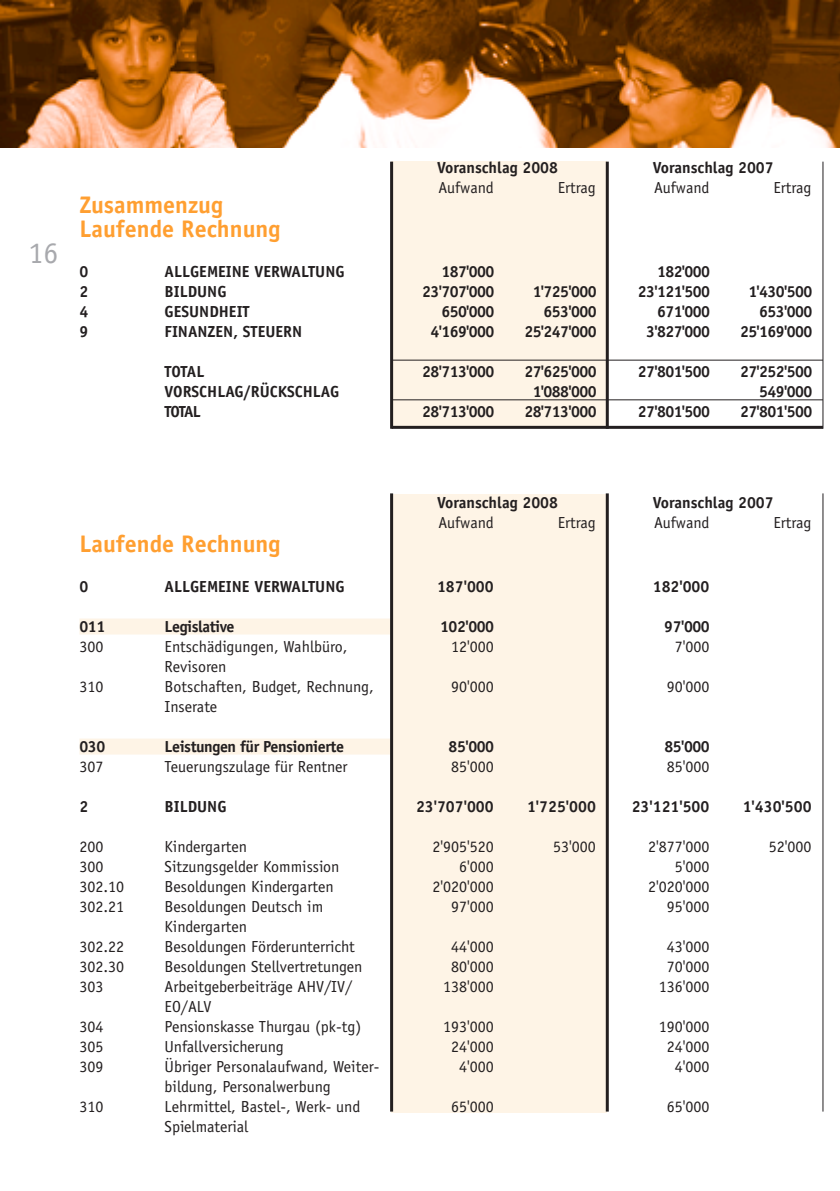
<style>
.page{position:relative;width:840px;height:1191px;background:#fff}
.page>*{position:absolute;margin:0;border:0;box-sizing:border-box;transform-origin:0 0}
.t1{font:30px "Officina Sans";color:#a8a9ad}
.t2{font:700 24px/24px "Officina Sans";color:#ff9f31}
.t3{font:16px "Officina Sans";color:#231f20}
.t4{font:700 16px "Officina Sans";letter-spacing:-.03em;color:#231f20}
.t5{font:700 16px "Officina Sans";color:#231f20}
</style>
<div class="page">
<div style="left:391px;top:494px;width:216px;height:618px;background:#fef4e6"></div>
<div style="left:391px;top:162px;width:216px;height:265px;background:#fef4e6"></div>
<img style="left:0;top:0;width:839px;height:147px">
<div style="left:79px;top:618px;width:312px;height:16px;background:#fef4e6"></div>
<div style="left:79px;top:738px;width:312px;height:16px;background:#fef4e6"></div>
<hr style="left:822px;top:493px;width:1px;height:618px;background:#231f20">
<hr style="left:390px;top:493px;width:3px;height:618px;background:#231f20">
<hr style="left:605px;top:493px;width:3px;height:618px;background:#231f20">
<hr style="left:605px;top:162px;width:3px;height:267px;background:#231f20">
<hr style="left:822px;top:162px;width:1px;height:267px;background:#231f20">
<hr style="left:390px;top:162px;width:3px;height:267px;background:#231f20">
<hr style="left:391px;top:360px;width:431px;height:1px;background:#231f20">
<hr style="left:391px;top:399px;width:431px;height:1px;background:#231f20">
<hr style="left:391px;top:426px;width:431px;height:3px;background:#231f20">
<h1 class="t1" style="left:28px;top:241px;width:31px">16</h1>
<p class="t5" style="left:437px;top:162px;width:122px">Voranschlag 2008</p>
<p class="t5" style="left:652px;top:162px;width:122px">Voranschlag 2007</p>
<p class="t3" style="left:438px;top:182px;width:57px">Aufwand</p>
<p class="t3" style="left:557px;top:182px;width:40px">Ertrag</p>
<p class="t3" style="left:654px;top:182px;width:57px">Aufwand</p>
<p class="t3" style="left:772px;top:182px;width:40px">Ertrag</p>
<h2 class="t2" style="left:79px;top:195px;width:202px">Zusammenzug<br>Laufende Rechnung</h2>
<p class="t4" style="left:79px;top:266px;width:10px">0</p>
<p class="t5" style="left:164px;top:266px;width:181px">ALLGEMEINE VERWALTUNG</p>
<p class="t4" style="left:441px;top:266px;width:54px">187'000</p>
<p class="t4" style="left:656px;top:266px;width:54px">182'000</p>
<p class="t4" style="left:79px;top:286px;width:10px">2</p>
<p class="t5" style="left:164px;top:286px;width:63px">BILDUNG</p>
<p class="t4" style="left:422px;top:286px;width:74px">23'707'000</p>
<p class="t4" style="left:532px;top:286px;width:65px">1'725'000</p>
<p class="t4" style="left:637px;top:286px;width:74px">23'121'500</p>
<p class="t4" style="left:748px;top:286px;width:65px">1'430'500</p>
<p class="t4" style="left:79px;top:306px;width:10px">4</p>
<p class="t5" style="left:164px;top:306px;width:87px">GESUNDHEIT</p>
<p class="t4" style="left:441px;top:306px;width:54px">650'000</p>
<p class="t4" style="left:543px;top:306px;width:54px">653'000</p>
<p class="t4" style="left:656px;top:306px;width:54px">671'000</p>
<p class="t4" style="left:758px;top:306px;width:54px">653'000</p>
<p class="t4" style="left:79px;top:326px;width:10px">9</p>
<p class="t5" style="left:164px;top:326px;width:139px">FINANZEN, STEUERN</p>
<p class="t4" style="left:430px;top:326px;width:65px">4'169'000</p>
<p class="t4" style="left:524px;top:326px;width:74px">25'247'000</p>
<p class="t4" style="left:645px;top:326px;width:65px">3'827'000</p>
<p class="t4" style="left:739px;top:326px;width:74px">25'169'000</p>
<p class="t4" style="left:164px;top:366px;width:41px">TOTAL</p>
<p class="t4" style="left:422px;top:366px;width:74px">28'713'000</p>
<p class="t4" style="left:524px;top:366px;width:74px">27'625'000</p>
<p class="t4" style="left:637px;top:366px;width:74px">27'801'500</p>
<p class="t4" style="left:739px;top:366px;width:74px">27'252'500</p>
<p class="t5" style="left:164px;top:386px;width:176px">VORSCHLAG/RÜCKSCHLAG</p>
<p class="t4" style="left:532px;top:386px;width:65px">1'088'000</p>
<p class="t4" style="left:758px;top:386px;width:54px">549'000</p>
<p class="t4" style="left:164px;top:406px;width:38px">TOTAL</p>
<p class="t4" style="left:422px;top:406px;width:74px">28'713'000</p>
<p class="t4" style="left:524px;top:406px;width:74px">28'713'000</p>
<p class="t4" style="left:637px;top:406px;width:74px">27'801'500</p>
<p class="t4" style="left:739px;top:406px;width:74px">27'801'500</p>
<p class="t5" style="left:437px;top:496px;width:122px">Voranschlag 2008</p>
<p class="t5" style="left:652px;top:496px;width:122px">Voranschlag 2007</p>
<p class="t3" style="left:438px;top:516px;width:57px">Aufwand</p>
<p class="t3" style="left:557px;top:516px;width:40px">Ertrag</p>
<p class="t3" style="left:654px;top:516px;width:57px">Aufwand</p>
<p class="t3" style="left:772px;top:516px;width:40px">Ertrag</p>
<h2 class="t2" style="left:79px;top:533px;width:202px">Laufende Rechnung</h2>
<p class="t4" style="left:79px;top:580px;width:10px">0</p>
<p class="t5" style="left:164px;top:580px;width:181px">ALLGEMEINE VERWALTUNG</p>
<p class="t4" style="left:437px;top:580px;width:58px">187'000</p>
<p class="t4" style="left:652px;top:580px;width:58px">182'000</p>
<p class="t4" style="left:79px;top:620px;width:27px">011</p>
<p class="t4" style="left:164px;top:620px;width:71px">Legislative</p>
<p class="t4" style="left:440px;top:620px;width:55px">102'000</p>
<p class="t4" style="left:664px;top:620px;width:47px">97'000</p>
<p class="t3" style="left:79px;top:640px;width:25px">300</p>
<p class="t3" style="left:164px;top:640px;width:184px">Entschädigungen, Wahlbüro,</p>
<p class="t3" style="left:451px;top:640px;width:44px">12'000</p>
<p class="t3" style="left:674px;top:640px;width:36px">7'000</p>
<p class="t3" style="left:164px;top:660px;width:63px">Revisoren</p>
<p class="t3" style="left:79px;top:680px;width:25px">310</p>
<p class="t3" style="left:164px;top:680px;width:211px">Botschaften, Budget, Rechnung,</p>
<p class="t3" style="left:451px;top:680px;width:44px">90'000</p>
<p class="t3" style="left:666px;top:680px;width:44px">90'000</p>
<p class="t3" style="left:164px;top:700px;width:54px">Inserate</p>
<p class="t4" style="left:79px;top:740px;width:27px">030</p>
<p class="t4" style="left:164px;top:740px;width:181px">Leistungen für Pensionierte</p>
<p class="t4" style="left:448px;top:740px;width:47px">85'000</p>
<p class="t4" style="left:664px;top:740px;width:47px">85'000</p>
<p class="t3" style="left:79px;top:760px;width:25px">307</p>
<p class="t3" style="left:164px;top:760px;width:184px">Teuerungszulage für Rentner</p>
<p class="t3" style="left:451px;top:760px;width:44px">85'000</p>
<p class="t3" style="left:666px;top:760px;width:44px">85'000</p>
<p class="t4" style="left:79px;top:800px;width:10px">2</p>
<p class="t5" style="left:164px;top:800px;width:63px">BILDUNG</p>
<p class="t4" style="left:416px;top:800px;width:79px">23'707'000</p>
<p class="t4" style="left:526px;top:800px;width:70px">1'725'000</p>
<p class="t4" style="left:631px;top:800px;width:79px">23'121'500</p>
<p class="t4" style="left:742px;top:800px;width:70px">1'430'500</p>
<p class="t3" style="left:79px;top:840px;width:25px">200</p>
<p class="t3" style="left:164px;top:840px;width:84px">Kindergarten</p>
<p class="t3" style="left:432px;top:840px;width:63px">2'905'520</p>
<p class="t3" style="left:553px;top:840px;width:44px">53'000</p>
<p class="t3" style="left:647px;top:840px;width:63px">2'877'000</p>
<p class="t3" style="left:768px;top:840px;width:44px">52'000</p>
<p class="t3" style="left:79px;top:860px;width:25px">300</p>
<p class="t3" style="left:164px;top:860px;width:176px">Sitzungsgelder Kommission</p>
<p class="t3" style="left:459px;top:860px;width:36px">6'000</p>
<p class="t3" style="left:674px;top:860px;width:36px">5'000</p>
<p class="t3" style="left:79px;top:880px;width:46px">302.10</p>
<p class="t3" style="left:164px;top:880px;width:170px">Besoldungen Kindergarten</p>
<p class="t3" style="left:432px;top:880px;width:63px">2'020'000</p>
<p class="t3" style="left:647px;top:880px;width:63px">2'020'000</p>
<p class="t3" style="left:79px;top:900px;width:46px">302.21</p>
<p class="t3" style="left:164px;top:900px;width:160px">Besoldungen Deutsch im</p>
<p class="t3" style="left:451px;top:900px;width:44px">97'000</p>
<p class="t3" style="left:666px;top:900px;width:44px">95'000</p>
<p class="t3" style="left:164px;top:920px;width:84px">Kindergarten</p>
<p class="t3" style="left:79px;top:940px;width:46px">302.22</p>
<p class="t3" style="left:164px;top:940px;width:192px">Besoldungen Förderunterricht</p>
<p class="t3" style="left:451px;top:940px;width:44px">44'000</p>
<p class="t3" style="left:666px;top:940px;width:44px">43'000</p>
<p class="t3" style="left:79px;top:960px;width:46px">302.30</p>
<p class="t3" style="left:164px;top:960px;width:199px">Besoldungen Stellvertretungen</p>
<p class="t3" style="left:451px;top:960px;width:44px">80'000</p>
<p class="t3" style="left:666px;top:960px;width:44px">70'000</p>
<p class="t3" style="left:79px;top:980px;width:25px">303</p>
<p class="t3" style="left:164px;top:980px;width:189px">Arbeitgeberbeiträge AHV/IV/</p>
<p class="t3" style="left:443px;top:980px;width:52px">138'000</p>
<p class="t3" style="left:658px;top:980px;width:52px">136'000</p>
<p class="t3" style="left:164px;top:1000px;width:48px">EO/ALV</p>
<p class="t3" style="left:79px;top:1020px;width:25px">304</p>
<p class="t3" style="left:164px;top:1020px;width:198px">Pensionskasse Thurgau (pk-tg)</p>
<p class="t3" style="left:443px;top:1020px;width:52px">193'000</p>
<p class="t3" style="left:658px;top:1020px;width:52px">190'000</p>
<p class="t3" style="left:79px;top:1040px;width:25px">305</p>
<p class="t3" style="left:164px;top:1040px;width:121px">Unfallversicherung</p>
<p class="t3" style="left:451px;top:1040px;width:44px">24'000</p>
<p class="t3" style="left:666px;top:1040px;width:44px">24'000</p>
<p class="t3" style="left:79px;top:1060px;width:25px">309</p>
<p class="t3" style="left:164px;top:1060px;width:216px">Übriger Personalaufwand, Weiter-</p>
<p class="t3" style="left:459px;top:1060px;width:36px">4'000</p>
<p class="t3" style="left:674px;top:1060px;width:36px">4'000</p>
<p class="t3" style="left:164px;top:1080px;width:167px">bildung, Personalwerbung</p>
<p class="t3" style="left:79px;top:1100px;width:25px">310</p>
<p class="t3" style="left:164px;top:1100px;width:197px">Lehrmittel, Bastel-, Werk- und</p>
<p class="t3" style="left:451px;top:1100px;width:44px">65'000</p>
<p class="t3" style="left:666px;top:1100px;width:44px">65'000</p>
<p class="t3" style="left:164px;top:1120px;width:85px">Spielmaterial</p>
</div>
